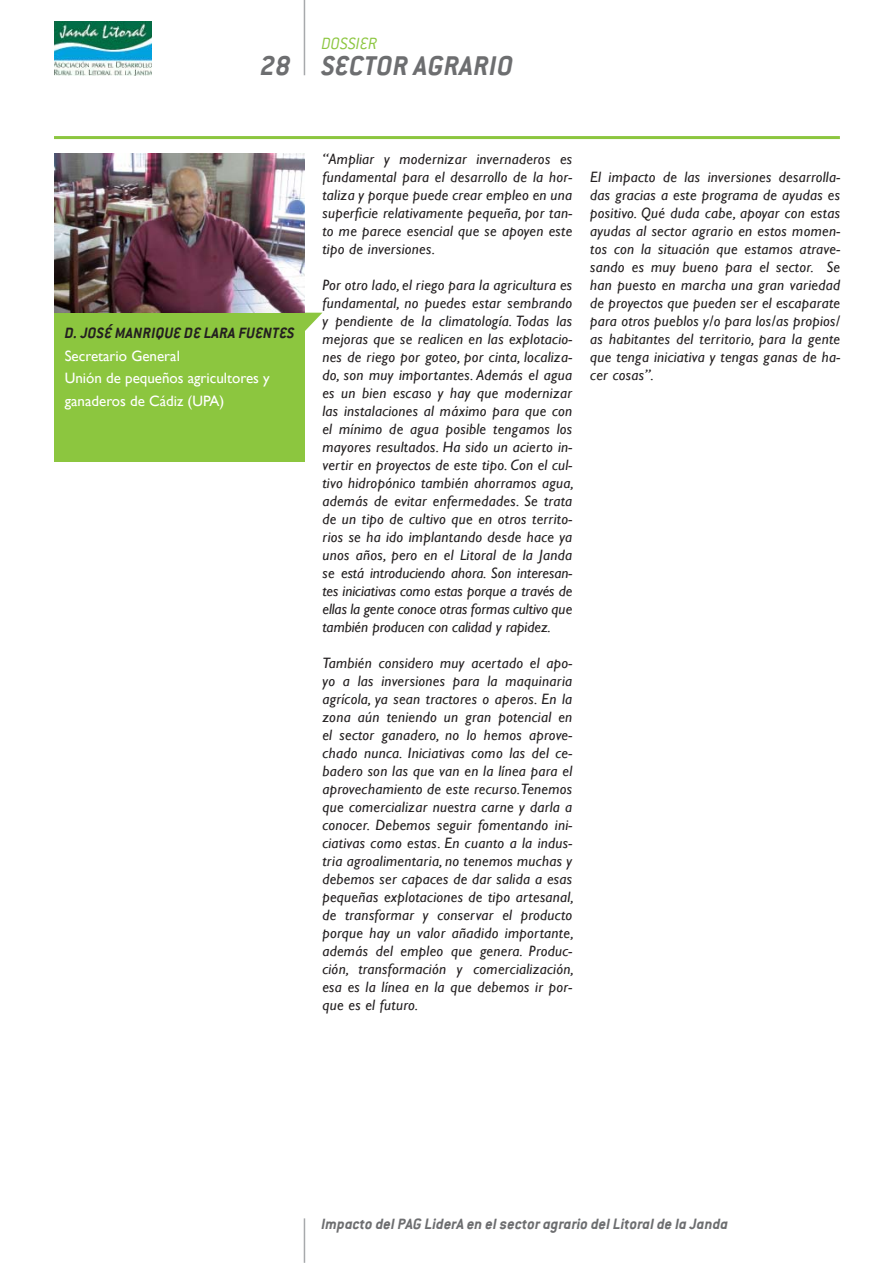
<style>
.page{position:relative;width:893px;height:1263px;background:#fff}
.page>*{position:absolute;margin:0;border:0;box-sizing:border-box;transform-origin:0 0}
.t1{font:italic 700 30px "Conduit ITC";letter-spacing:.015em;color:#6d6e70}
.t2{font:italic 300 18px "Conduit ITC";color:#8cc63f}
.t3{font:italic 700 16.5px "Conduit ITC";color:#6d6e70}
.t4{font:italic 700 16.5px "Conduit ITC";letter-spacing:.015em;color:#231f20}
.t5{font:italic 15px/18px "Gill Sans";letter-spacing:.02em;color:#231f20;text-align:justify}
.t6{font:15px/22.5px "Gill Sans";color:#fff}
</style>
<div class="page">
<img style="left:54px;top:21px;width:98px;height:54px">
<hr style="left:304px;top:0;width:1px;height:75px;background:#a7a9ac">
<hr style="left:304px;top:1218px;width:1px;height:45px;background:#a7a9ac">
<svg style="left:305px;top:313px;width:17px;height:18px"></svg>
<div style="left:54px;top:313px;width:251px;height:149px;background:#8cc63f"></div>
<img style="left:54px;top:153px;width:251px;height:160px">
<hr style="left:54px;top:136px;width:785px;height:3px;background:#8cc63f">
<h1 class="t1" style="left:260px;top:53px;width:32px">28</h1>
<p class="t2" style="left:321px;top:35px;width:57px">DOSSIER</p>
<h1 class="t1" style="left:322px;top:53px;width:193px">SECTOR AGRARIO</h1>
<p class="t4" style="left:65px;top:326px;width:231px">D. JOSÉ MANRIQUE DE LARA FUENTES</p>
<p class="t6" style="left:65px;top:344px;width:206px">Secretario General<br>Unión de pequeños agricultores y ganaderos de Cádiz (UPA)</p>
<p class="t5" style="left:322px;top:150px;width:251px">“Ampliar y modernizar invernaderos es fundamental para el desarrollo de la hor&shy;taliza y porque puede crear empleo en una superficie relativamente pequeña, por tan&shy;to me parece esencial que se apoyen este tipo de inversiones.</p>
<p class="t5" style="left:322px;top:276px;width:253px">Por otro lado, el riego para la agricultura es fundamental, no puedes estar sembrando y pendiente de la climatología. Todas las mejoras que se realicen en las explotacio&shy;nes de riego por goteo, por cinta, localiza&shy;do, son muy importantes. Además el agua es un bien escaso y hay que modernizar las instalaciones al máximo para que con el mínimo de agua posible tengamos los mayores resultados. Ha sido un acierto in&shy;vertir en proyectos de este tipo. Con el cul&shy;tivo hidropónico también ahorramos agua, además de evitar enfermedades. Se trata de un tipo de cultivo que en otros territo&shy;rios se ha ido implantando desde hace ya unos años, pero en el Litoral de la Janda se está introduciendo ahora. Son interesan&shy;tes iniciativas como estas porque a través de ellas la gente conoce otras formas cultivo que también producen con calidad y rapidez.</p>
<p class="t5" style="left:322px;top:654px;width:253px">También considero muy acertado el apo&shy;yo a las inversiones para la maquinaria agrícola, ya sean tractores o aperos. En la zona aún teniendo un gran potencial en el sector ganadero, no lo hemos aprove&shy;chado nunca. Iniciativas como las del ce&shy;badero son las que van en la línea para el aprovechamiento de este recurso.Tenemos que comercializar nuestra carne y darla a conocer. Debemos seguir fomentando ini&shy;ciativas como estas. En cuanto a la indus&shy;tria agroalimentaria, no tenemos muchas y debemos ser capaces de dar salida a esas pequeñas explotaciones de tipo artesanal, de transformar y conservar el producto porque hay un valor añadido importante, además del empleo que genera. Produc&shy;ción, transformación y comercialización, esa es la línea en la que debemos ir por&shy;que es el futuro.</p>
<p class="t5" style="left:590px;top:168px;width:251px">El impacto de las inversiones desarrolla&shy;das gracias a este programa de ayudas es positivo. Qué duda cabe, apoyar con estas ayudas al sector agrario en estos momen&shy;tos con la situación que estamos atrave&shy;sando es muy bueno para el sector. Se han puesto en marcha una gran variedad de proyectos que pueden ser el escaparate para otros pueblos y/o para los/as propios/ as habitantes del territorio, para la gente que tenga iniciativa y tengas ganas de ha&shy;cer cosas”.</p>
<p class="t3" style="left:321px;top:1216px;width:408px">Impacto del PAG LiderA en el sector agrario del Litoral de la Janda</p>
</div>
